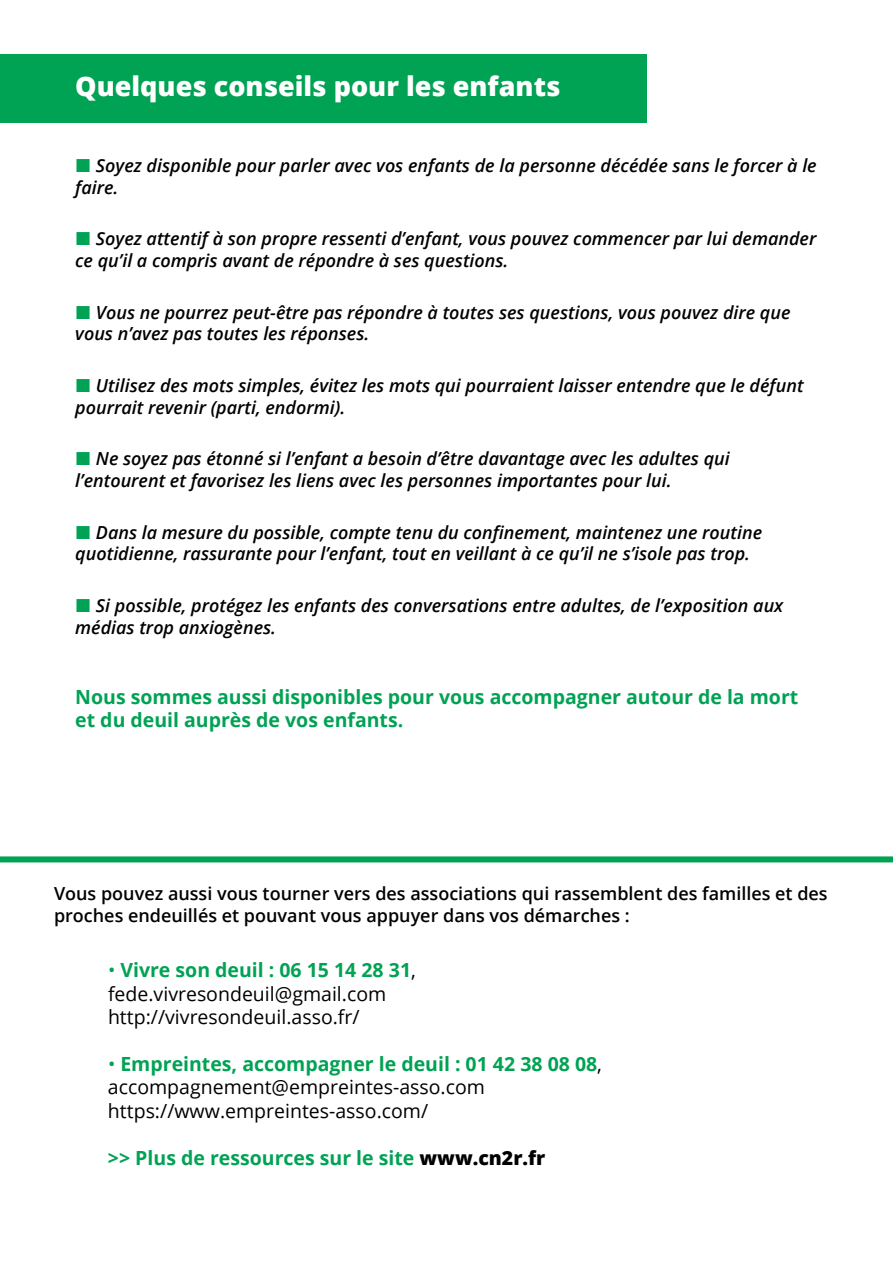
<style>
.page{position:relative;width:893px;height:1263px;background:#fff}
.page>*{position:absolute;margin:0;border:0;box-sizing:border-box;transform-origin:0 0}
.t1{font:800 27px "Open Sans";color:#fff}
.t2{font:19.5px/23.4px "Open Sans";color:#000}
.t3{font:700 19.5px/23.4px "Open Sans";color:#00a254}
.t4{font:italic 600 18px/21.6px "Open Sans";color:#000}
.t5{font:600 18px/21.6px "Open Sans";color:#000}
.s1{color:#00a254}
.s2{font-weight:700;color:#00a254}
.s3{font-weight:800;color:#000}
</style>
<div class="page">
<div style="left:0;top:54px;width:647px;height:69px;background:#00a254"></div>
<div style="left:0;top:856px;width:893px;height:6px;background:#00a254"></div>
<h1 class="t1" style="left:75px;top:66px;width:487px">Quelques conseils pour les enfants</h1>
<p class="t4" style="left:75px;top:154px;width:743px;text-indent:21px">Soyez disponible pour parler avec vos enfants de la personne décédée sans le forcer à le faire.</p>
<p class="t4" style="left:75px;top:228px;width:743px;text-indent:21px">Soyez attentif à son propre ressenti d’enfant, vous pouvez commencer par lui demander ce qu’il a compris avant de répondre à ses questions.</p>
<p class="t4" style="left:75px;top:301px;width:717px;text-indent:21px">Vous ne pourrez peut-être pas répondre à toutes ses questions, vous pouvez dire que vous n’avez pas toutes les réponses.</p>
<p class="t4" style="left:75px;top:374px;width:730px;text-indent:21px">Utilisez des mots simples, évitez les mots qui pourraient laisser entendre que le défunt pourrait revenir (parti, endormi).</p>
<p class="t4" style="left:75px;top:448px;width:656px;text-indent:21px">Ne soyez pas étonné si l’enfant a besoin d’être davantage avec les adultes qui l’entourent et favorisez les liens avec les personnes importantes pour lui.</p>
<p class="t4" style="left:75px;top:521px;width:688px;text-indent:21px">Dans la mesure du possible, compte tenu du confinement, maintenez une routine quotidienne, rassurante pour l’enfant, tout en veillant à ce qu’il ne s’isole pas trop.</p>
<p class="t4" style="left:75px;top:594px;width:710px;text-indent:21px">Si possible, protégez les enfants des conversations entre adultes, de l’exposition aux médias trop anxiogènes.</p>
<p class="t3" style="left:75px;top:685px;width:725px">Nous sommes aussi disponibles pour vous accompagner autour de la mort et du deuil auprès de vos enfants.</p>
<p class="t5" style="left:54px;top:883px;width:775px">Vous pouvez aussi vous tourner vers des associations qui rassemblent des familles et des proches endeuillés et pouvant vous appuyer dans vos démarches :</p>
<p class="t2" style="left:108px;top:958px;width:309px"><span class="s1">•</span> <span class="s2">Vivre son deuil : 06 15 14 28 31</span>, fede.vivresondeuil@gmail.com http://vivresondeuil.asso.fr/</p>
<p class="t2" style="left:108px;top:1052px;width:495px"><span class="s1">•</span> <span class="s2">Empreintes, accompagner le deuil : 01 42 38 08 08</span>, accompagnement@empreintes-asso.com https://www.empreintes-asso.com/</p>
<p class="t3" style="left:108px;top:1145px;width:439px">&gt;&gt; Plus de ressources sur le site <span class="s3">www.cn2r.fr</span></p>
</div>
